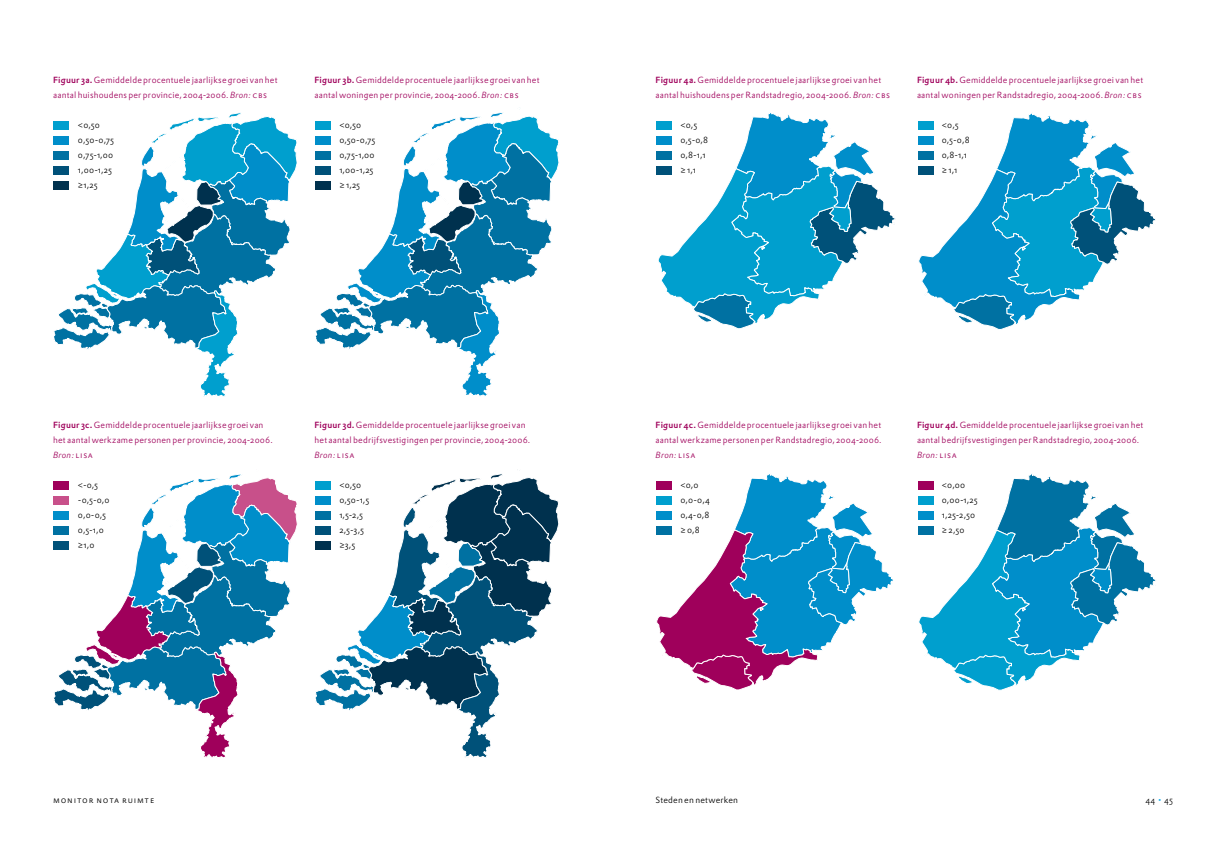
<style>
.page{position:relative;width:1205px;height:851px;background:#fff}
.page>*{position:absolute;margin:0;border:0;box-sizing:border-box;transform-origin:0 0}
.t1{font:8.75px/15px "DTL Prokyon TPRO Light";letter-spacing:.02em;color:#9f005b}
.t2{font:8.75px/15px "DTL Prokyon TPRO Light";color:#000}
.t3{font:8.75px "DTL Prokyon ST Light";letter-spacing:.025em;color:#000}
.s1{font-family:"DTL Prokyon TPRO Medium Regula"}
.s2{font-family:"DTL Prokyon ST Light";font-style:italic}
.s3{font-size:10px;color:#00a6eb}
</style>
<div class="page">
<svg style="left:53px;top:112px;width:244px;height:285px"></svg>
<svg style="left:53px;top:474px;width:245px;height:284px"></svg>
<svg style="left:315px;top:112px;width:244px;height:285px"></svg>
<svg style="left:315px;top:469px;width:244px;height:289px"></svg>
<svg style="left:658px;top:113px;width:238px;height:216px"></svg>
<svg style="left:918px;top:113px;width:238px;height:217px"></svg>
<div style="left:53px;top:121px;width:16px;height:9px;background:#009fce"></div>
<div style="left:53px;top:136px;width:16px;height:9px;background:#008eca"></div>
<div style="left:53px;top:151px;width:16px;height:9px;background:#0071a2"></div>
<div style="left:53px;top:166px;width:16px;height:9px;background:#005179"></div>
<div style="left:53px;top:181px;width:16px;height:9px;background:#00314e"></div>
<div style="left:53px;top:480px;width:16px;height:9px;background:#9f005b"></div>
<div style="left:53px;top:495px;width:16px;height:9px;background:#c8508a"></div>
<div style="left:53px;top:510px;width:16px;height:9px;background:#008eca"></div>
<div style="left:53px;top:525px;width:16px;height:9px;background:#0071a2"></div>
<div style="left:53px;top:540px;width:16px;height:9px;background:#005179"></div>
<div style="left:315px;top:480px;width:16px;height:9px;background:#009fce"></div>
<div style="left:315px;top:495px;width:16px;height:9px;background:#008eca"></div>
<div style="left:315px;top:510px;width:16px;height:9px;background:#0071a2"></div>
<div style="left:315px;top:525px;width:16px;height:9px;background:#005179"></div>
<div style="left:315px;top:540px;width:16px;height:9px;background:#00314e"></div>
<div style="left:315px;top:121px;width:16px;height:9px;background:#009fce"></div>
<div style="left:315px;top:136px;width:16px;height:9px;background:#008eca"></div>
<div style="left:315px;top:151px;width:16px;height:9px;background:#0071a2"></div>
<div style="left:315px;top:166px;width:16px;height:9px;background:#005179"></div>
<div style="left:315px;top:181px;width:16px;height:9px;background:#00314e"></div>
<div style="left:656px;top:121px;width:15px;height:9px;background:#009fce"></div>
<div style="left:656px;top:136px;width:15px;height:9px;background:#008eca"></div>
<div style="left:656px;top:151px;width:15px;height:9px;background:#0071a2"></div>
<div style="left:656px;top:166px;width:15px;height:9px;background:#005179"></div>
<div style="left:918px;top:121px;width:16px;height:9px;background:#009fce"></div>
<div style="left:918px;top:136px;width:16px;height:9px;background:#008eca"></div>
<div style="left:918px;top:151px;width:16px;height:9px;background:#0071a2"></div>
<div style="left:918px;top:166px;width:16px;height:9px;background:#005179"></div>
<svg style="left:656px;top:474px;width:237px;height:216px"></svg>
<svg style="left:918px;top:474px;width:238px;height:216px"></svg>
<p class="t1" style="left:53px;top:72px;width:226px"><span class="s1">Figuur 3a.</span> Gemiddelde procentuele jaarlijkse groei van het aantal huishoudens per provincie, 2004-2006. <span class="s2">Bron:</span> CB s</p>
<p class="t2" style="left:78px;top:117px;width:38px">&lt;0,50<br>0,50-0,75<br>0,75-1,00<br>1,00-1,25 ≥1,25</p>
<p class="t1" style="left:314px;top:72px;width:226px"><span class="s1">Figuur 3b.</span> Gemiddelde procentuele jaarlijkse groei van het aantal woningen per provincie, 2004-2006. <span class="s2">Bron:</span> CB s</p>
<p class="t2" style="left:339px;top:117px;width:38px">&lt;0,50<br>0,50-0,75<br>0,75-1,00<br>1,00-1,25 ≥ 1,25</p>
<p class="t1" style="left:53px;top:417px;width:221px"><span class="s1">Figuur 3c.</span> Gemiddelde procentuele jaarlijkse groei van het aantal werkzame personen per provincie, 2004-2006.<br><span class="s2">Bron:</span> lisa</p>
<p class="t2" style="left:78px;top:477px;width:33px">&lt;-0,5 -0,5-0,0<br>0,0-0,5<br>0,5-1,0 ≥1,0</p>
<p class="t1" style="left:314px;top:417px;width:217px"><span class="s1">Figuur 3d.</span> Gemiddelde procentuele jaarlijkse groei van het aantal bedrijfsvestigingen per provincie, 2004-2006.<br><span class="s2">Bron:</span> lisa</p>
<p class="t2" style="left:339px;top:477px;width:32px">&lt;0,50<br>0,50-1,5<br>1,5-2,5<br>2,5-3,5 ≥3,5</p>
<p class="t1" style="left:656px;top:72px;width:236px"><span class="s1">Figuur 4a.</span> Gemiddelde procentuele jaarlijkse groei van het aantal huishoudens per Randstadregio, 2004-2006. <span class="s2">Bron:</span> CB s</p>
<p class="t2" style="left:680px;top:117px;width:29px">&lt;0,5<br>0,5-0,8<br>0,8-1,1 ≥ 1,1</p>
<p class="t1" style="left:917px;top:72px;width:228px"><span class="s1">Figuur 4b.</span> Gemiddelde procentuele jaarlijkse groei van het aantal woningen per Randstadregio, 2004-2006. <span class="s2">Bron:</span> CB s</p>
<p class="t2" style="left:942px;top:117px;width:29px">&lt;0,5<br>0,5-0,8<br>0,8-1,1 ≥ 1,1</p>
<p class="t1" style="left:656px;top:417px;width:227px;text-align:justify"><span class="s1">Figuur 4c.</span> Gemiddelde procentuele jaarlijkse groei van het aantal werkzame personen per Randstadregio, 2004-2006.<br><span class="s2">Bron:</span> lisa</p>
<p class="t2" style="left:680px;top:477px;width:31px">&lt;0,0<br>0,0-0,4<br>0,4-0,8 ≥ 0,8</p>
<p class="t1" style="left:917px;top:417px;width:228px"><span class="s1">Figuur 4d.</span> Gemiddelde procentuele jaarlijkse groei van het aantal bedrijfsvestigingen per Randstadregio, 2004-2006.<br><span class="s2">Bron:</span> lisa</p>
<p class="t2" style="left:942px;top:477px;width:38px">&lt;0,00<br>0,00-1,25<br>1,25-2,50 ≥ 2,50</p>
<p class="t2" style="left:53px;top:792px;width:103px">Monitor nota ruimte</p>
<p class="t3" style="left:656px;top:794px;width:84px">Steden en netwerken</p>
<p class="t3" style="left:1145px;top:794px;width:29px">44<span class="s3">•</span> 45</p>
</div>
